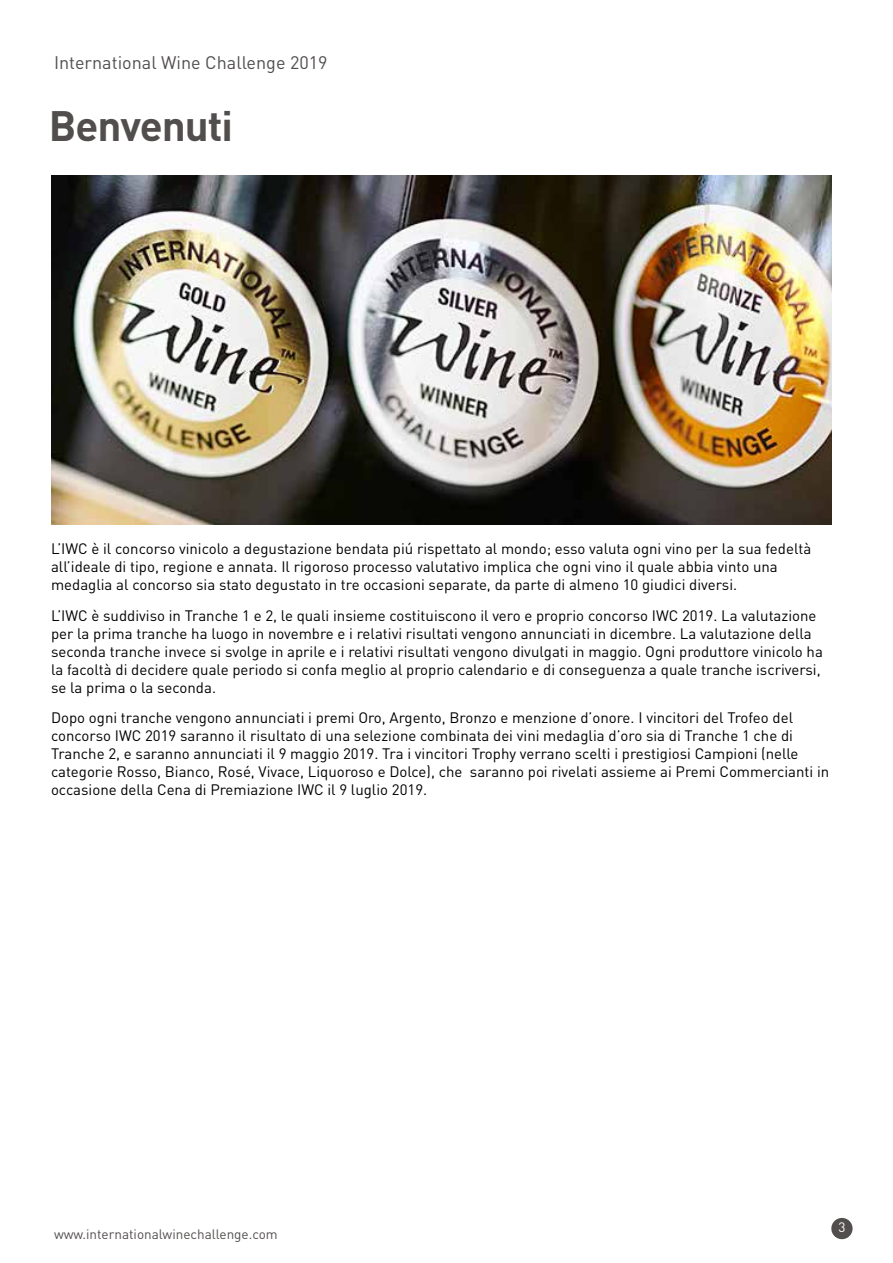
<style>
.page{position:relative;width:893px;height:1263px;background:#fff}
.page>*{position:absolute;margin:0;border:0;box-sizing:border-box;transform-origin:0 0}
.t1{font:700 42px "DINOT";letter-spacing:-.025em;color:#524e4e}
.t2{font:18px "DIN";color:#524e4e}
.t3{font:15px/18px "DIN";color:#000}
.t4{font:13.5px "DIN";color:#524e4e}
.t5{font:13.5px "DIN";color:#fff}
</style>
<div class="page">
<div style="left:831px;top:1218px;width:22px;height:21px;background:#524e4e;border-radius:50%"></div>
<img style="left:51px;top:176px;width:780px;height:348px">
<p class="t2" style="left:54px;top:51px;width:275px">International Wine Challenge 2019</p>
<h1 class="t1" style="left:49px;top:99px;width:186px">Benvenuti</h1>
<p class="t3" style="left:51px;top:539px;width:762px">L’IWC è il concorso vinicolo a degustazione bendata piú rispettato al mondo; esso valuta ogni vino per la sua fedeltà all’ideale di tipo, regione e annata. Il rigoroso processo valutativo implica che ogni vino il quale abbia vinto una medaglia al concorso sia stato degustato in tre occasioni separate, da parte di almeno 10 giudici diversi.</p>
<p class="t3" style="left:51px;top:606px;width:773px">L’IWC è suddiviso in Tranche 1 e 2, le quali insieme costituiscono il vero e proprio concorso IWC 2019. La valutazione per la prima tranche ha luogo in novembre e i relativi risultati vengono annunciati in dicembre. La valutazione della seconda tranche invece si svolge in aprile e i relativi risultati vengono divulgati in maggio. Ogni produttore vinicolo ha la facoltà di decidere quale periodo si confa meglio al proprio calendario e di conseguenza a quale tranche iscriversi, se la prima o la seconda.</p>
<p class="t3" style="left:51px;top:709px;width:780px">Dopo ogni tranche vengono annunciati i premi Oro, Argento, Bronzo e menzione d’onore. I vincitori del Trofeo del concorso IWC 2019 saranno il risultato di una selezione combinata dei vini medaglia d’oro sia di Tranche 1 che di Tranche 2, e saranno annunciati il 9 maggio 2019. Tra i vincitori Trophy verrano scelti i prestigiosi Campioni (nelle categorie Rosso, Bianco, Rosé, Vivace, Liquoroso e Dolce), che saranno poi rivelati assieme ai Premi Commercianti in occasione della Cena di Premiazione IWC il 9 luglio 2019.</p>
<p class="t4" style="left:54px;top:1226px;width:225px">www.internationalwinechallenge.com</p>
<p class="t5" style="left:838px;top:1219px;width:9px">3</p>
</div>
